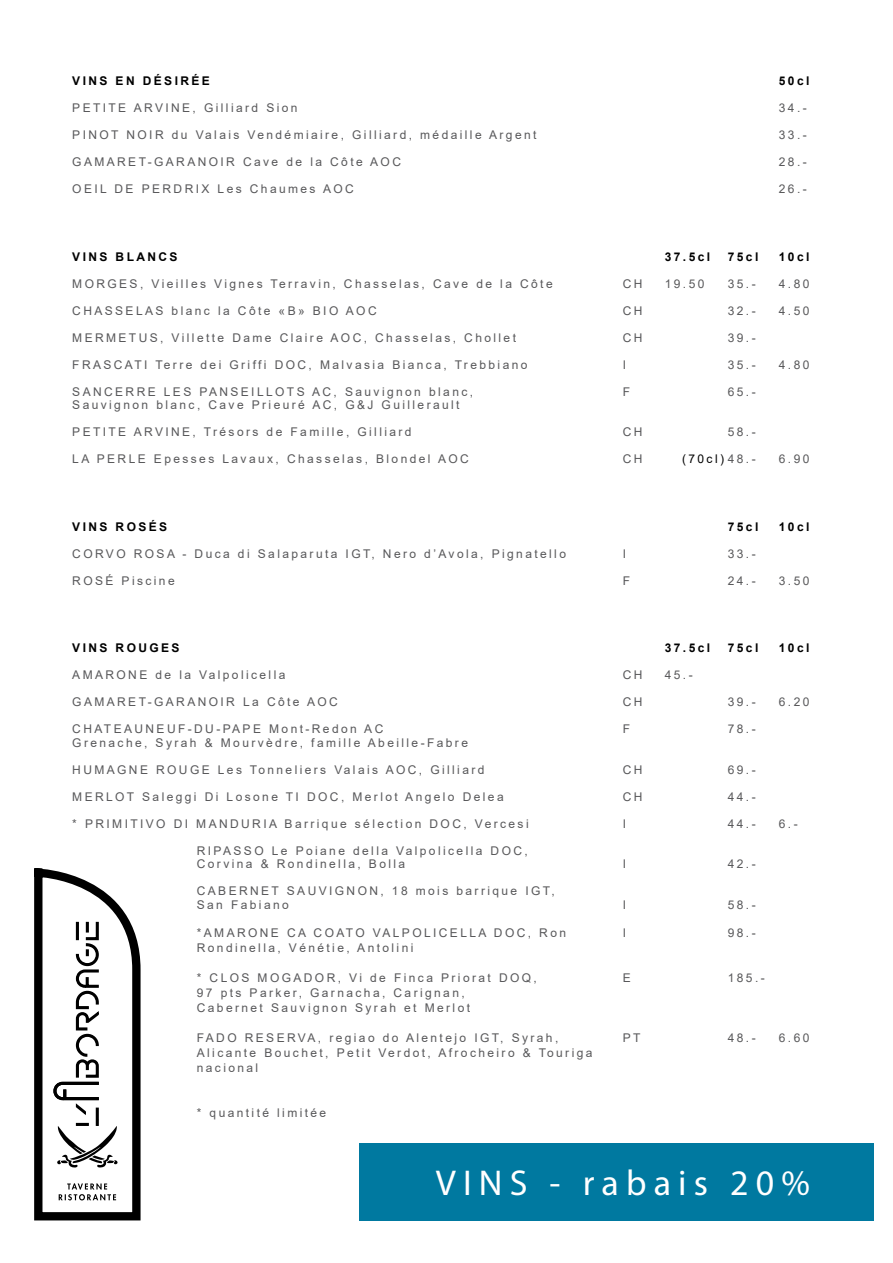
<style>
.page{position:relative;width:893px;height:1263px;background:#fff}
.page>*{position:absolute;margin:0;border:0;box-sizing:border-box;transform-origin:0 0}
.t1{font:36px "Myriad Pro";letter-spacing:.2em;color:#fff}
.t2{font:12px/13.5px "Arial";letter-spacing:.2em;color:#58585a}
.t3{font:700 12px "Arial";letter-spacing:.2em;color:#000}
.t4{font:12px "Arial";letter-spacing:.2em;color:#000}
.s1{color:#58585a}
</style>
<div class="page">
<svg style="left:34px;top:868px;width:107px;height:353px"></svg>
<div style="left:359px;top:1143px;width:515px;height:77px;background:#0079a0"></div>
<p class="t3" style="left:72px;top:73px;width:139px">VINS EN DÉSIRÉE</p>
<p class="t3" style="left:779px;top:73px;width:32px">50cl</p>
<p class="t2" style="left:72px;top:101px;width:227px">PETITE ARVINE, Gilliard Sion</p>
<p class="t2" style="left:779px;top:101px;width:29px">34.-</p>
<p class="t2" style="left:72px;top:128px;width:466px">PINOT NOIR du Valais Vendémiaire, Gilliard, médaille Argent</p>
<p class="t2" style="left:779px;top:128px;width:29px">33.-</p>
<p class="t2" style="left:72px;top:155px;width:330px">GAMARET-GARANOIR Cave de la Côte AOC</p>
<p class="t2" style="left:779px;top:155px;width:29px">28.-</p>
<p class="t2" style="left:72px;top:182px;width:283px">OEIL DE PERDRIX Les Chaumes AOC</p>
<p class="t2" style="left:779px;top:182px;width:29px">26.-</p>
<p class="t3" style="left:72px;top:248px;width:107px">VINS BLANCS</p>
<p class="t3" style="left:665px;top:248px;width:47px">37.5cl</p>
<p class="t3" style="left:728px;top:248px;width:32px">75cl</p>
<p class="t3" style="left:779px;top:248px;width:32px">10cl</p>
<p class="t2" style="left:72px;top:277px;width:482px">MORGES, Vieilles Vignes Terravin, Chasselas, Cave de la Côte</p>
<p class="t2" style="left:623px;top:277px;width:21px">CH</p>
<p class="t2" style="left:665px;top:277px;width:41px">19.50</p>
<p class="t2" style="left:728px;top:277px;width:29px">35.-</p>
<p class="t2" style="left:779px;top:277px;width:32px">4.80</p>
<p class="t2" style="left:72px;top:304px;width:306px">CHASSELAS blanc la Côte «B» BIO AOC</p>
<p class="t2" style="left:623px;top:304px;width:21px">CH</p>
<p class="t2" style="left:728px;top:304px;width:29px">32.-</p>
<p class="t2" style="left:779px;top:304px;width:32px">4.50</p>
<p class="t2" style="left:72px;top:331px;width:445px">MERMETUS, Villette Dame Claire AOC, Chasselas, Chollet</p>
<p class="t2" style="left:623px;top:331px;width:21px">CH</p>
<p class="t2" style="left:728px;top:331px;width:29px">39.-</p>
<p class="t2" style="left:72px;top:358px;width:457px">FRASCATI Terre dei Griffi DOC, Malvasia Bianca, Trebbiano</p>
<p class="t2" style="left:623px;top:358px;width:5px">I</p>
<p class="t2" style="left:728px;top:358px;width:29px">35.-</p>
<p class="t2" style="left:779px;top:358px;width:32px">4.80</p>
<p class="t2" style="left:72px;top:385px;width:402px">SANCERRE LES PANSEILLOTS AC, Sauvignon blanc,</p>
<p class="t2" style="left:623px;top:385px;width:9px">F</p>
<p class="t2" style="left:728px;top:385px;width:29px">65.-</p>
<p class="t2" style="left:72px;top:398px;width:389px">Sauvignon blanc, Cave Prieuré AC, G&amp;J Guillerault</p>
<p class="t2" style="left:72px;top:425px;width:341px">PETITE ARVINE, Trésors de Famille, Gilliard</p>
<p class="t2" style="left:623px;top:425px;width:21px">CH</p>
<p class="t2" style="left:728px;top:425px;width:29px">58.-</p>
<p class="t2" style="left:72px;top:452px;width:398px">LA PERLE Epesses Lavaux, Chasselas, Blondel AOC</p>
<p class="t2" style="left:623px;top:452px;width:21px">CH</p>
<p class="t4" style="left:682px;top:451px;width:75px">(70cl) <span class="s1">48.-</span></p>
<p class="t2" style="left:779px;top:452px;width:32px">6.90</p>
<p class="t3" style="left:72px;top:518px;width:96px">VINS ROSÉS</p>
<p class="t3" style="left:728px;top:518px;width:32px">75cl</p>
<p class="t3" style="left:779px;top:518px;width:32px">10cl</p>
<p class="t2" style="left:72px;top:547px;width:495px">CORVO ROSA - Duca di Salaparuta IGT, Nero d’Avola, Pignatello</p>
<p class="t2" style="left:623px;top:547px;width:5px">I</p>
<p class="t2" style="left:728px;top:547px;width:29px">33.-</p>
<p class="t2" style="left:72px;top:574px;width:104px">ROSÉ Piscine</p>
<p class="t2" style="left:623px;top:574px;width:9px">F</p>
<p class="t2" style="left:728px;top:574px;width:29px">24.-</p>
<p class="t2" style="left:779px;top:574px;width:32px">3.50</p>
<p class="t3" style="left:72px;top:640px;width:109px">VINS ROUGES</p>
<p class="t3" style="left:665px;top:640px;width:47px">37.5cl</p>
<p class="t3" style="left:728px;top:640px;width:32px">75cl</p>
<p class="t3" style="left:779px;top:640px;width:32px">10cl</p>
<p class="t2" style="left:72px;top:668px;width:215px">AMARONE de la Valpolicella</p>
<p class="t2" style="left:623px;top:668px;width:21px">CH</p>
<p class="t2" style="left:665px;top:668px;width:29px">45.-</p>
<p class="t2" style="left:72px;top:695px;width:267px">GAMARET-GARANOIR La Côte AOC</p>
<p class="t2" style="left:623px;top:695px;width:21px">CH</p>
<p class="t2" style="left:728px;top:695px;width:29px">39.-</p>
<p class="t2" style="left:779px;top:695px;width:32px">6.20</p>
<p class="t2" style="left:72px;top:722px;width:313px">CHATEAUNEUF-DU-PAPE Mont-Redon AC</p>
<p class="t2" style="left:623px;top:722px;width:9px">F</p>
<p class="t2" style="left:728px;top:722px;width:29px">78.-</p>
<p class="t2" style="left:72px;top:736px;width:397px">Grenache, Syrah &amp; Mourvèdre, famille Abeille-Fabre</p>
<p class="t2" style="left:72px;top:763px;width:414px">HUMAGNE ROUGE Les Tonneliers Valais AOC, Gilliard</p>
<p class="t2" style="left:623px;top:763px;width:21px">CH</p>
<p class="t2" style="left:728px;top:763px;width:29px">69.-</p>
<p class="t2" style="left:72px;top:790px;width:433px">MERLOT Saleggi Di Losone TI DOC, Merlot Angelo Delea</p>
<p class="t2" style="left:623px;top:790px;width:21px">CH</p>
<p class="t2" style="left:728px;top:790px;width:29px">44.-</p>
<p class="t2" style="left:72px;top:817px;width:458px">* PRIMITIVO DI MANDURIA Barrique sélection DOC, Vercesi</p>
<p class="t2" style="left:623px;top:817px;width:5px">I</p>
<p class="t2" style="left:728px;top:817px;width:29px">44.-</p>
<p class="t2" style="left:779px;top:817px;width:20px">6.-</p>
<p class="t2" style="left:197px;top:844px;width:332px">RIPASSO Le Poiane della Valpolicella DOC,<br>Corvina &amp; Rondinella, Bolla</p>
<p class="t2" style="left:623px;top:857px;width:5px">I</p>
<p class="t2" style="left:728px;top:857px;width:29px">42.-</p>
<p class="t2" style="left:197px;top:884px;width:359px">CABERNET SAUVIGNON, 18 mois barrique IGT,<br>San Fabiano</p>
<p class="t2" style="left:623px;top:898px;width:5px">I</p>
<p class="t2" style="left:728px;top:898px;width:29px">58.-</p>
<p class="t2" style="left:197px;top:926px;width:371px">*AMARONE CA COATO VALPOLICELLA DOC, Ron</p>
<p class="t2" style="left:623px;top:926px;width:5px">I</p>
<p class="t2" style="left:728px;top:926px;width:29px">98.-</p>
<p class="t2" style="left:197px;top:941px;width:218px">Rondinella, Vénétie, Antolini</p>
<p class="t2" style="left:197px;top:971px;width:342px">* CLOS MOGADOR, Vi de Finca Priorat DOQ,</p>
<p class="t2" style="left:623px;top:971px;width:10px">E</p>
<p class="t2" style="left:728px;top:971px;width:38px">185.-</p>
<p class="t2" style="left:197px;top:985px;width:275px;line-height:15px">97 pts Parker, Garnacha, Carignan,<br>Cabernet Sauvignon Syrah et Merlot</p>
<p class="t2" style="left:197px;top:1031px;width:363px">FADO RESERVA, regiao do Alentejo IGT, Syrah,</p>
<p class="t2" style="left:623px;top:1031px;width:19px">PT</p>
<p class="t2" style="left:728px;top:1031px;width:29px">48.-</p>
<p class="t2" style="left:779px;top:1031px;width:32px">6.60</p>
<p class="t2" style="left:197px;top:1045px;width:397px;line-height:15px">Alicante Bouchet, Petit Verdot, Afrocheiro &amp; Touriga nacional</p>
<p class="t2" style="left:197px;top:1106px;width:131px">* quantité limitée</p>
<h1 class="t1" style="left:436px;top:1161px;width:376px">VINS - rabais 20%</h1>
</div>
